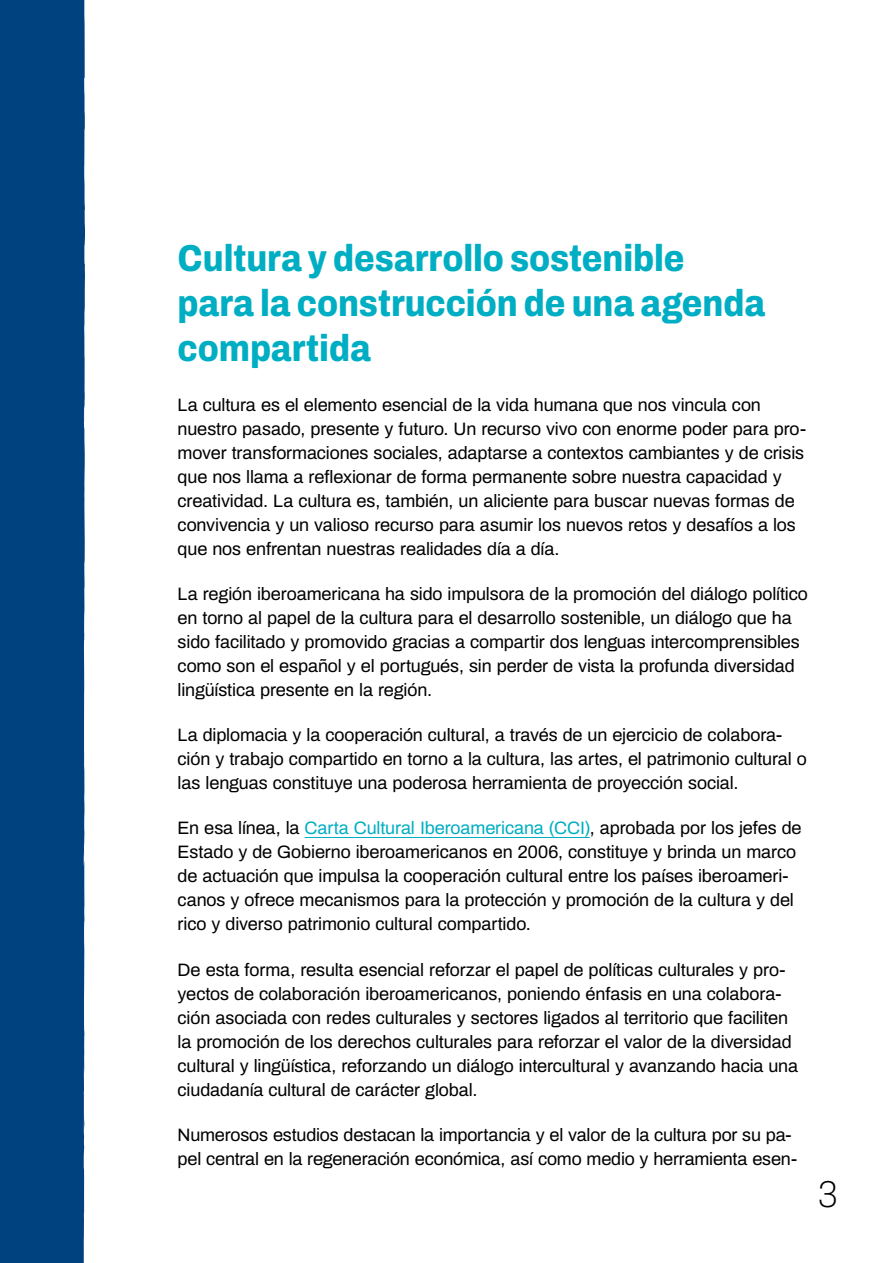
<style>
.page{position:relative;width:893px;height:1263px;background:#fff}
.page>*{position:absolute;margin:0;border:0;box-sizing:border-box;transform-origin:0 0}
.t1{font:800 semi-condensed 37.5px/45px "Archivo";letter-spacing:-.005em;color:#00aec3}
.t2{font:100 semi-condensed 37.5px "Archivo";color:#000}
.t3{font:18px/24px "Archivo";letter-spacing:-.005em;color:#000}
.s1{color:#00aec3}
</style>
<div class="page">
<div style="left:0;top:0;width:85px;height:1263px;background:#004280"></div>
<svg style="left:84px;top:751px;width:1px;height:16px"></svg>
<svg style="left:84px;top:1106px;width:1px;height:29px"></svg>
<svg style="left:84px;top:1045px;width:1px;height:18px"></svg>
<hr style="left:305px;top:837px;width:285px;height:1px;background:#00aec3">
<h1 class="t1" style="left:178px;top:236px;width:589px">Cultura y desarrollo sostenible para la construcción de una agenda compartida</h1>
<p class="t3" style="left:178px;top:391px;width:630px">La cultura es el elemento esencial de la vida humana que nos vincula con nuestro pasado, presente y futuro. Un recurso vivo con enorme poder para pro&shy;mover transformaciones sociales, adaptarse a contextos cambiantes y de crisis que nos llama a reflexionar de forma permanente sobre nuestra capacidad y creatividad. La cultura es, también, un aliciente para buscar nuevas formas de convivencia y un valioso recurso para asumir los nuevos retos y desafíos a los que nos enfrentan nuestras realidades día a día.</p>
<p class="t3" style="left:178px;top:580px;width:632px">La región iberoamericana ha sido impulsora de la promoción del diálogo político en torno al papel de la cultura para el desarrollo sostenible, un diálogo que ha sido facilitado y promovido gracias a compartir dos lenguas intercomprensibles como son el español y el portugués, sin perder de vista la profunda diversidad lingüística presente en la región.</p>
<p class="t3" style="left:178px;top:722px;width:631px">La diplomacia y la cooperación cultural, a través de un ejercicio de colabora&shy;ción y trabajo compartido en torno a la cultura, las artes, el patrimonio cultural o las lenguas constituye una poderosa herramienta de proyección social.</p>
<p class="t3" style="left:178px;top:815px;width:625px">En esa línea, la <span class="s1">Carta Cultural Iberoamericana (CCI)</span>, aprobada por los jefes de Estado y de Gobierno iberoamericanos en 2006, constituye y brinda un marco de actuación que impulsa la cooperación cultural entre los países iberoameri&shy;canos y ofrece mecanismos para la protección y promoción de la cultura y del rico y diverso patrimonio cultural compartido.</p>
<p class="t3" style="left:178px;top:956px;width:622px">De esta forma, resulta esencial reforzar el papel de políticas culturales y pro&shy;yectos de colaboración iberoamericanos, poniendo énfasis en una colabora&shy;ción asociada con redes culturales y sectores ligados al territorio que faciliten la promoción de los derechos culturales para reforzar el valor de la diversidad cultural y lingüística, reforzando un diálogo intercultural y avanzando hacia una ciudadanía cultural de carácter global.</p>
<p class="t3" style="left:178px;top:1121px;width:621px">Numerosos estudios destacan la importancia y el valor de la cultura por su pa&shy;pel central en la regeneración económica, así como medio y herramienta esen-</p>
<h1 class="t2" style="left:819px;top:1166px;width:20px">3</h1>
</div>
